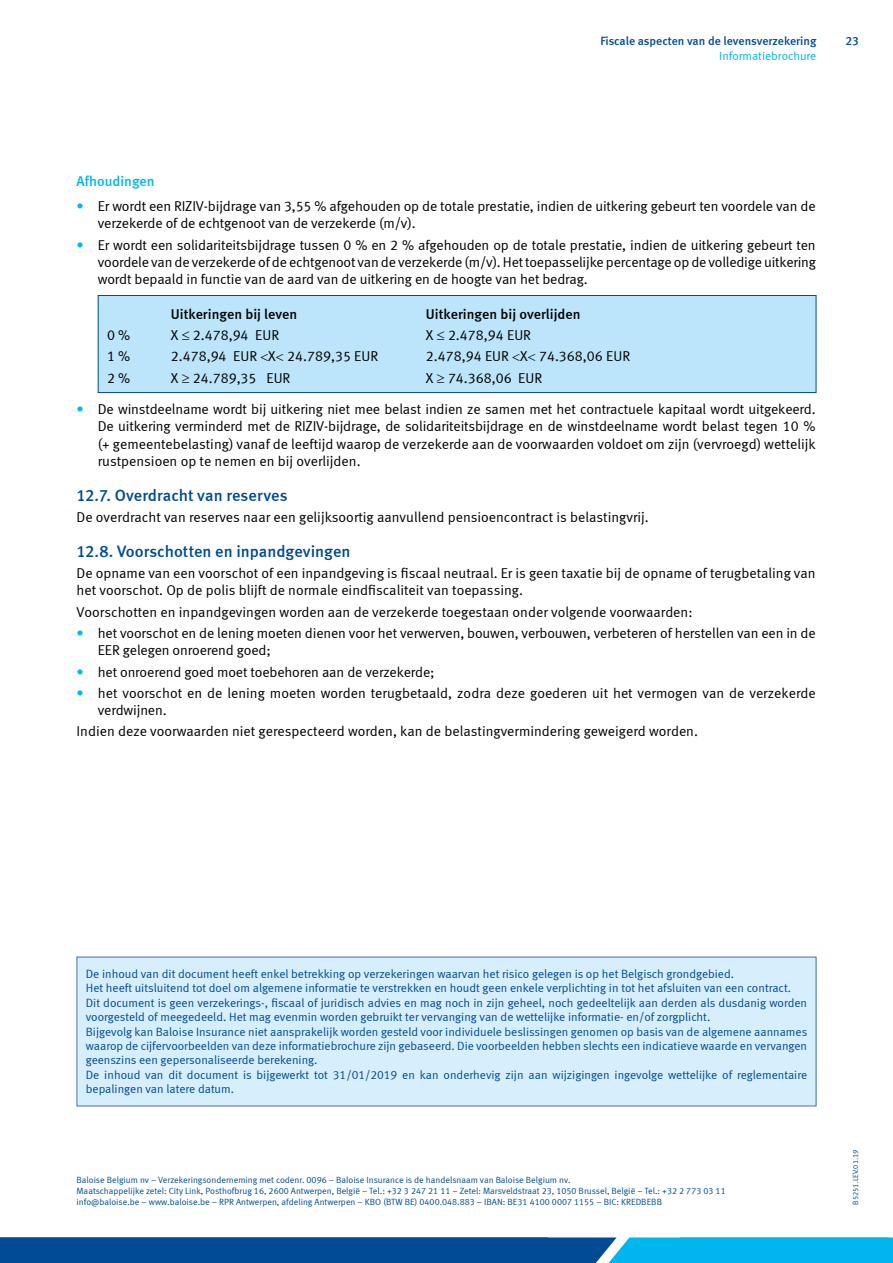
<style>
.page{position:relative;width:893px;height:1263px;background:#fff}
.page>*{position:absolute;margin:0;border:0;box-sizing:border-box;transform-origin:0 0}
.t1{font:16.5px "Meta Medium LF";color:#004b93}
.t2{font:14.25px/17.1px "Meta Normal LF";color:#000}
.t3{font:14.25px "Meta Medium LF";color:#000}
.t4{font:14.25px "Meta Medium LF";color:#00b6ed}
.t5{font:12px/14.4px "Meta Normal LF";color:#004b93}
.t6{font:12px "Meta Medium LF";color:#004b93}
.t7{font:12px "Meta Normal LF";color:#00b6ed}
.t8{font:9px/10.8px "Meta Normal LF";color:#004b93}
.t9{font:7.5px "Meta Normal LF";color:#004b93}
.s1{color:#00b6ed}
</style>
<div class="page">
<div style="left:98px;top:295px;width:718px;height:98px;background:#bce4fa"></div>
<div style="left:98px;top:295px;width:718px;height:98px;border:1px solid #004b93"></div>
<div style="left:77px;top:957px;width:739px;height:149px;background:#d7eefd"></div>
<svg style="left:0;top:1237px;width:893px;height:26px;background:#066fb0"></svg>
<p class="t6" style="left:600px;top:34px;width:218px">Fiscale aspecten van de levensverzekering</p>
<p class="t7" style="left:719px;top:48px;width:99px">Informatiebrochure</p>
<p class="t6" style="left:845px;top:34px;width:15px">23</p>
<p class="t4" style="left:77px;top:172px;width:80px">Afhoudingen</p>
<p class="t2" style="left:98px;top:197px;width:719px;text-indent:-21px"><span class="s1">•</span> Er wordt een RIZIV-bijdrage van 3,55 % afgehouden op de totale prestatie, indien de uitkering gebeurt ten voordele van de verzekerde of de echtgenoot van de verzekerde (m/v).</p>
<p class="t2" style="left:98px;top:236px;width:720px;text-align:justify;text-indent:-21px"><span class="s1">•</span> Er wordt een solidariteitsbijdrage tussen 0 % en 2 % afgehouden op de totale prestatie, indien de uitkering gebeurt ten voordele van de verzekerde of de echtgenoot van de verzekerde (m/v). Het toepasselijke percentage op de volledige uitkering wordt bepaald in functie van de aard van de uitkering en de hoogte van het bedrag.</p>
<p class="t3" style="left:171px;top:305px;width:128px">Uitkeringen bij leven</p>
<p class="t3" style="left:426px;top:305px;width:156px">Uitkeringen bij overlijden</p>
<p class="t2" style="left:107px;top:326px;width:25px">0 %</p>
<p class="t2" style="left:171px;top:326px;width:110px">X ≤ 2.478,94 EUR</p>
<p class="t2" style="left:426px;top:326px;width:107px">X ≤ 2.478,94 EUR</p>
<p class="t2" style="left:107px;top:348px;width:25px">1 %</p>
<p class="t2" style="left:171px;top:348px;width:209px">2.478,94 EUR X 24.789,35 EUR</p>
<p class="t2" style="left:426px;top:348px;width:206px">2.478,94 EUR X 74.368,06 EUR</p>
<p class="t2" style="left:107px;top:369px;width:25px">2 %</p>
<p class="t2" style="left:171px;top:369px;width:121px">X ≥ 24.789,35 EUR</p>
<p class="t2" style="left:426px;top:369px;width:118px">X ≥ 74.368,06 EUR</p>
<p class="t2" style="left:98px;top:401px;width:719px;text-align:justify;text-indent:-21px"><span class="s1">•</span> De winstdeelname wordt bij uitkering niet mee belast indien ze samen met het contractuele kapitaal wordt uitgekeerd.<br>De uitkering verminderd met de RIZIV-bijdrage, de solidariteitsbijdrage en de winstdeelname wordt belast tegen 10 % (+ gemeentebelasting) vanaf de leeftijd waarop de verzekerde aan de voorwaarden voldoet om zijn (vervroegd) wettelijk rustpensioen op te nemen en bij overlijden.</p>
<p class="t1" style="left:77px;top:485px;width:213px">12.7. Overdracht van reserves</p>
<p class="t2" style="left:77px;top:508px;width:574px">De overdracht van reserves naar een gelijksoortig aanvullend pensioencontract is belastingvrij.</p>
<p class="t1" style="left:77px;top:542px;width:275px">12.8. Voorschotten en inpandgevingen</p>
<p class="t2" style="left:77px;top:565px;width:741px">De opname van een voorschot of een inpandgeving is fiscaal neutraal. Er is geen taxatie bij de opname of terugbetaling van het voorschot. Op de polis blijft de normale eindfiscaliteit van toepassing.</p>
<p class="t2" style="left:77px;top:603px;width:617px">Voorschotten en inpandgevingen worden aan de verzekerde toegestaan onder volgende voorwaarden:</p>
<p class="t2" style="left:98px;top:624px;width:719px;text-indent:-21px"><span class="s1">•</span> het voorschot en de lening moeten dienen voor het verwerven, bouwen, verbouwen, verbeteren of herstellen van een in de<br>EER gelegen onroerend goed;</p>
<p class="t2" style="left:77px;top:663px;width:360px"><span class="s1">•</span> het onroerend goed moet toebehoren aan de verzekerde;</p>
<p class="t2" style="left:98px;top:684px;width:719px;text-indent:-21px"><span class="s1">•</span> het voorschot en de lening moeten worden terugbetaald, zodra deze goederen uit het vermogen van de verzekerde verdwijnen.</p>
<p class="t2" style="left:77px;top:723px;width:623px">Indien deze voorwaarden niet gerespecteerd worden, kan de belastingvermindering geweigerd worden.</p>
<p class="t5" style="left:86px;top:966px;width:723px">De inhoud van dit document heeft enkel betrekking op verzekeringen waarvan het risico gelegen is op het Belgisch grondgebied.<br>Het heeft uitsluitend tot doel om algemene informatie te verstrekken en houdt geen enkele verplichting in tot het afsluiten van een contract.<br>Dit document is geen verzekerings-, fiscaal of juridisch advies en mag noch in zijn geheel, noch gedeeltelijk aan derden als dusdanig worden voorgesteld of meegedeeld. Het mag evenmin worden gebruikt ter vervanging van de wettelijke informatie- en/of zorgplicht.<br>Bijgevolg kan Baloise Insurance niet aansprakelijk worden gesteld voor individuele beslissingen genomen op basis van de algemene aannames waarop de cijfervoorbeelden van deze informatiebrochure zijn gebaseerd. Die voorbeelden hebben slechts een indicatieve waarde en vervangen geenszins een gepersonaliseerde berekening.<br>De inhoud van dit document is bijgewerkt tot 31/01/2019 en kan onderhevig zijn aan wijzigingen ingevolge wettelijke of reglementaire bepalingen van latere datum.</p>
<p class="t8" style="left:77px;top:1174px;width:651px">Baloise Belgium nv – Verzekeringsonderneming met codenr. 0096 – Baloise Insurance is de handelsnaam van Baloise Belgium nv.<br>Maatschappelijke zetel: City Link, Posthofbrug 16, 2600 Antwerpen, België – Tel.: +32 3 247 21 11 – Zetel: Marsveldstraat 23, 1050 Brussel, België – Tel.: +32 2 773 03 11 info@baloise.be – www.baloise.be – RPR Antwerpen, afdeling Antwerpen – KBO (BTW BE) 0400.048.883 – IBAN: BE31 4100 0007 1155 – BIC: KREDBEBB</p>
<p class="t9" style="left:851px;top:1205px;width:56px;rotate:-90deg">B5251.LEV.01.19</p>
</div>
